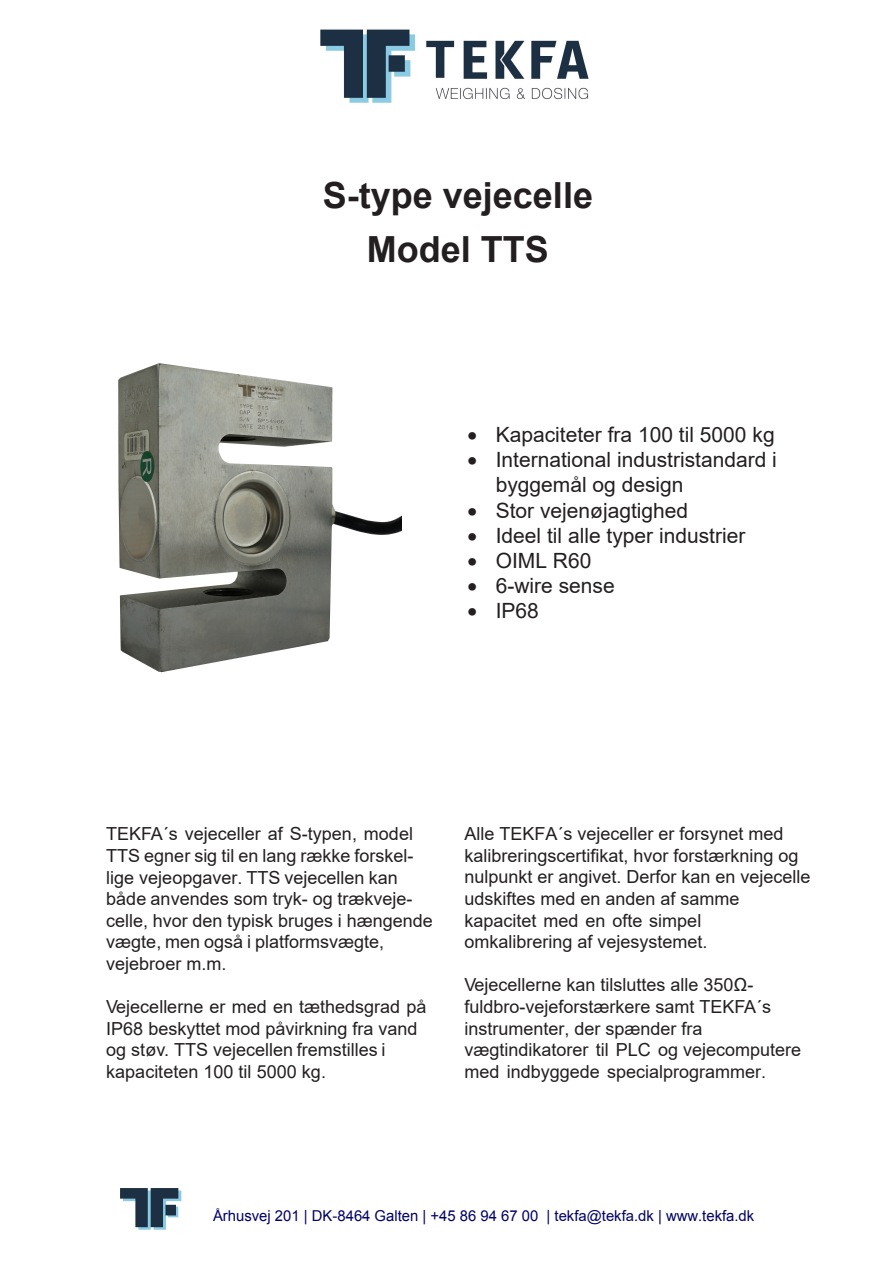
<style>
.page{position:relative;width:893px;height:1263px;background:#fff}
.page>*{position:absolute;margin:0;border:0;box-sizing:border-box;transform-origin:0 0}
.t1{font:700 36px/54px "Arial";color:#231f20;text-align:center}
.t2{font:21px/25.2px "Arial";color:#231f20}
.Brødtekst_u__indryk{font:18px/21.6px "Arial";color:#231f20}
.t3{font:15px "Arial";color:#006}
.s1{font-style:inherit}
</style>
<div class="page">
<img style="left:118px;top:363px;width:284px;height:310px">
<img style="left:320px;top:29px;width:269px;height:74px">
<img style="left:120px;top:1188px;width:62px;height:42px">
<p class="t1" style="left:323px;top:169px;width:272px">S-type vejecelle<br><span class="s1">Model TTS</span></p>
<p class="t2" style="left:468px;top:422px;width:308px">• Kapaciteter fra 100 til 5000 kg</p>
<p class="t2" style="left:496px;top:447px;width:283px;text-indent:-28px">• International industristandard i byggemål og design</p>
<p class="t2" style="left:468px;top:497px;width:222px">• Stor vejenøjagtighed</p>
<p class="t2" style="left:468px;top:523px;width:279px">• Ideel til alle typer industrier</p>
<p class="t2" style="left:468px;top:548px;width:125px">• OIML R60</p>
<p class="t2" style="left:468px;top:573px;width:149px">• 6-wire sense</p>
<p class="t2" style="left:468px;top:598px;width:73px">• IP68</p>
<p class="Brødtekst_u__indryk" style="left:106px;top:823px;width:328px">TEKFA´s vejeceller af S-typen, model TTS egner sig til en lang række forskel&shy;lige vejeopgaver. TTS vejecellen kan både anvendes som tryk- og trækveje&shy;celle, hvor den typisk bruges i hængende vægte, men også i platformsvægte, vejebroer m.m.</p>
<p class="Brødtekst_u__indryk" style="left:106px;top:996px;width:322px">Vejecellerne er med en tæthedsgrad på IP68 beskyttet mod påvirkning fra vand og støv. TTS vejecellen fremstilles i kapaciteten 100 til 5000 kg.</p>
<p class="Brødtekst_u__indryk" style="left:464px;top:823px;width:348px">Alle TEKFA´s vejeceller er forsynet med kalibreringscertifikat, hvor forstærkning og nulpunkt er angivet. Derfor kan en vejecelle udskiftes med en anden af samme kapacitet med en ofte simpel omkalibrering af vejesystemet.</p>
<p class="Brødtekst_u__indryk" style="left:464px;top:974px;width:338px">Vejecellerne kan tilsluttes alle 350Ω&shy;fuldbro-vejeforstærkere samt TEKFA´s instrumenter, der spænder fra vægtindikatorer til PLC og vejecomputere med indbyggede specialprogrammer.</p>
<p class="t3" style="left:213px;top:1206px;width:543px">Århusvej 201 | DK-8464 Galten | +45 86 94 67 00 | tekfa@tekfa.dk | www.tekfa.<span class="s1">dk</span></p>
</div>
